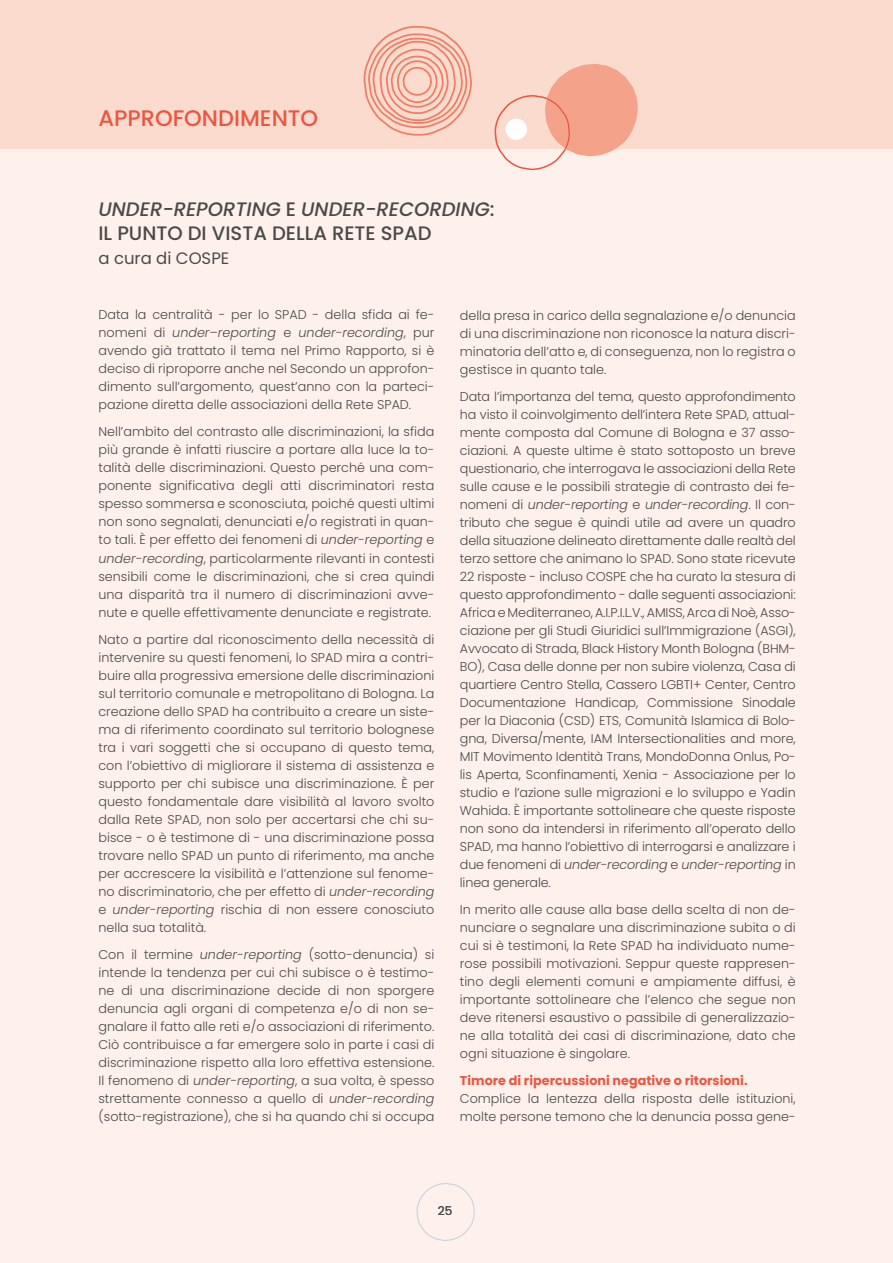
<style>
.page{position:relative;width:893px;height:1263px;background:#fff}
.page>*{position:absolute;margin:0;border:0;box-sizing:border-box;transform-origin:0 0}
.t1{font:500 22.5px "Poppins";color:#e95742}
.t2{font:italic 500 19.5px/24px "Poppins";color:#4a4a49}
.t3{font:16.5px "Poppins";color:#4a4a49}
.t4{font:300 12.75px/18px "Poppins";color:#4a4a49;text-align:justify}
.t5{font:700 12.75px "Poppins";color:#e95742}
.t6{font:12px "Poppins";color:#4a4a49}
.s1{font-style:normal}
.s2{font-style:italic}
</style>
<div class="page">
<div style="left:0;top:142px;width:893px;height:1121px;background:#fef1ec"></div>
<svg style="left:416px;top:1183px;width:59px;height:58px"></svg>
<div style="left:0;top:0;width:893px;height:149px;background:#fbdbce"></div>
<svg style="left:494px;top:64px;width:144px;height:106px"></svg>
<svg style="left:363px;top:26px;width:109px;height:110px"></svg>
<h1 class="t1" style="left:98px;top:105px;width:221px">APPROFONDIMENTO</h1>
<h2 class="t2" style="left:98px;top:197px;width:398px">UNDER-REPORTING <span class="s1">E</span> UNDER-RECORDING<span class="s1">:<br>IL PUNTO DI VISTA DELLA RETE SPAD</span></h2>
<p class="t3" style="left:98px;top:249px;width:132px">a cura di COSPE</p>
<p class="t4" style="left:98px;top:306px;width:337px">Data la centralità - per lo SPAD - della sfida ai fe&shy;nomeni di <span class="s2">under–reporting</span> e <span class="s2">under-recording</span>, pur avendo già trattato il tema nel Primo Rapporto, si è deciso di riproporre anche nel Secondo un approfon&shy;dimento sull’argomento, quest’anno con la parteci&shy;pazione diretta delle associazioni della Rete SPAD.</p>
<p class="t4" style="left:98px;top:423px;width:337px">Nell’ambito del contrasto alle discriminazioni, la sfida più grande è infatti riuscire a portare alla luce la to&shy;talità delle discriminazioni. Questo perché una com&shy;ponente significativa degli atti discriminatori resta spesso sommersa e sconosciuta, poiché questi ultimi non sono segnalati, denunciati e/o registrati in quan&shy;to tali. È per effetto dei fenomeni di <span class="s2">under-reporting</span> e <span class="s2">under-recording</span>, particolarmente rilevanti in contesti sensibili come le discriminazioni, che si crea quindi una disparità tra il numero di discriminazioni avve&shy;nute e quelle effettivamente denunciate e registrate.</p>
<p class="t4" style="left:98px;top:630px;width:337px">Nato a partire dal riconoscimento della necessità di intervenire su questi fenomeni, lo SPAD mira a contri&shy;buire alla progressiva emersione delle discriminazioni sul territorio comunale e metropolitano di Bologna. La creazione dello SPAD ha contribuito a creare un siste&shy;ma di riferimento coordinato sul territorio bolognese tra i vari soggetti che si occupano di questo tema, con l’obiettivo di migliorare il sistema di assistenza e supporto per chi subisce una discriminazione. È per questo fondamentale dare visibilità al lavoro svolto dalla Rete SPAD, non solo per accertarsi che chi su&shy;bisce - o è testimone di - una discriminazione possa trovare nello SPAD un punto di riferimento, ma anche per accrescere la visibilità e l’attenzione sul fenome&shy;no discriminatorio, che per effetto di <span class="s2">under-recording </span>e <span class="s2">under-reporting</span> rischia di non essere conosciuto nella sua totalità.</p>
<p class="t4" style="left:98px;top:945px;width:337px">Con il termine <span class="s2">under-reporting</span> (sotto-denuncia) si intende la tendenza per cui chi subisce o è testimo&shy;ne di una discriminazione decide di non sporgere denuncia agli organi di competenza e/o di non se&shy;gnalare il fatto alle reti e/o associazioni di riferimento.<br>Ciò contribuisce a far emergere solo in parte i casi di discriminazione rispetto alla loro effettiva estensione.<br>Il fenomeno di <span class="s2">under-reporting</span>, a sua volta, è spesso strettamente connesso a quello di <span class="s2">under-recording </span>(sotto-registrazione), che si ha quando chi si occupa</p>
<p class="t4" style="left:460px;top:306px;width:337px">della presa in carico della segnalazione e/o denuncia di una discriminazione non riconosce la natura discri&shy;minatoria dell’atto e, di conseguenza, non lo registra o gestisce in quanto tale.</p>
<p class="t4" style="left:460px;top:387px;width:337px">Data l’importanza del tema, questo approfondimento ha visto il coinvolgimento dell’intera Rete SPAD, attual&shy;mente composta dal Comune di Bologna e 37 asso&shy;ciazioni. A queste ultime è stato sottoposto un breve questionario, che interrogava le associazioni della Rete sulle cause e le possibili strategie di contrasto dei fe&shy;nomeni di <span class="s2">under-reporting</span> e <span class="s2">under-recording</span>. Il con&shy;tributo che segue è quindi utile ad avere un quadro della situazione delineato direttamente dalle realtà del terzo settore che animano lo SPAD. Sono state ricevute 22 risposte - incluso COSPE che ha curato la stesura di questo approfondimento - dalle seguenti associazioni:<br>Africa e Mediterraneo, A.I.P.I.L.V., AMISS, Arca di Noè, Asso&shy;ciazione per gli Studi Giuridici sull’Immigrazione (ASGI), Avvocato di Strada, Black History Month Bologna (BHM-BO), Casa delle donne per non subire violenza, Casa di quartiere Centro Stella, Cassero LGBTI+ Center, Centro Documentazione Handicap, Commissione Sinodale per la Diaconia (CSD) ETS, Comunità Islamica di Bolo&shy;gna, Diversa/mente, IAM Intersectionalities and more, MIT Movimento Identità Trans, MondoDonna Onlus, Po&shy;lis Aperta, Sconfinamenti, Xenia - Associazione per lo studio e l’azione sulle migrazioni e lo sviluppo e Yadin Wahida. È importante sottolineare che queste risposte non sono da intendersi in riferimento all’operato dello SPAD, ma hanno l’obiettivo di interrogarsi e analizzare i due fenomeni di <span class="s2">under-recording</span> e <span class="s2">under-reporting</span> in linea generale.</p>
<p class="t4" style="left:460px;top:900px;width:337px">In merito alle cause alla base della scelta di non de&shy;nunciare o segnalare una discriminazione subita o di cui si è testimoni, la Rete SPAD ha individuato nume&shy;rose possibili motivazioni. Seppur queste rappresen&shy;tino degli elementi comuni e ampiamente diffusi, è importante sottolineare che l’elenco che segue non deve ritenersi esaustivo o passibile di generalizzazio&shy;ne alla totalità dei casi di discriminazione, dato che ogni situazione è singolare.</p>
<p class="t5" style="left:460px;top:1073px;width:289px">Timore di ripercussioni negative o ritorsioni.</p>
<p class="t4" style="left:460px;top:1089px;width:337px">Complice la lentezza della risposta delle istituzioni, molte persone temono che la denuncia possa gene-</p>
<p class="t6" style="left:438px;top:1204px;width:16px">25</p>
</div>
